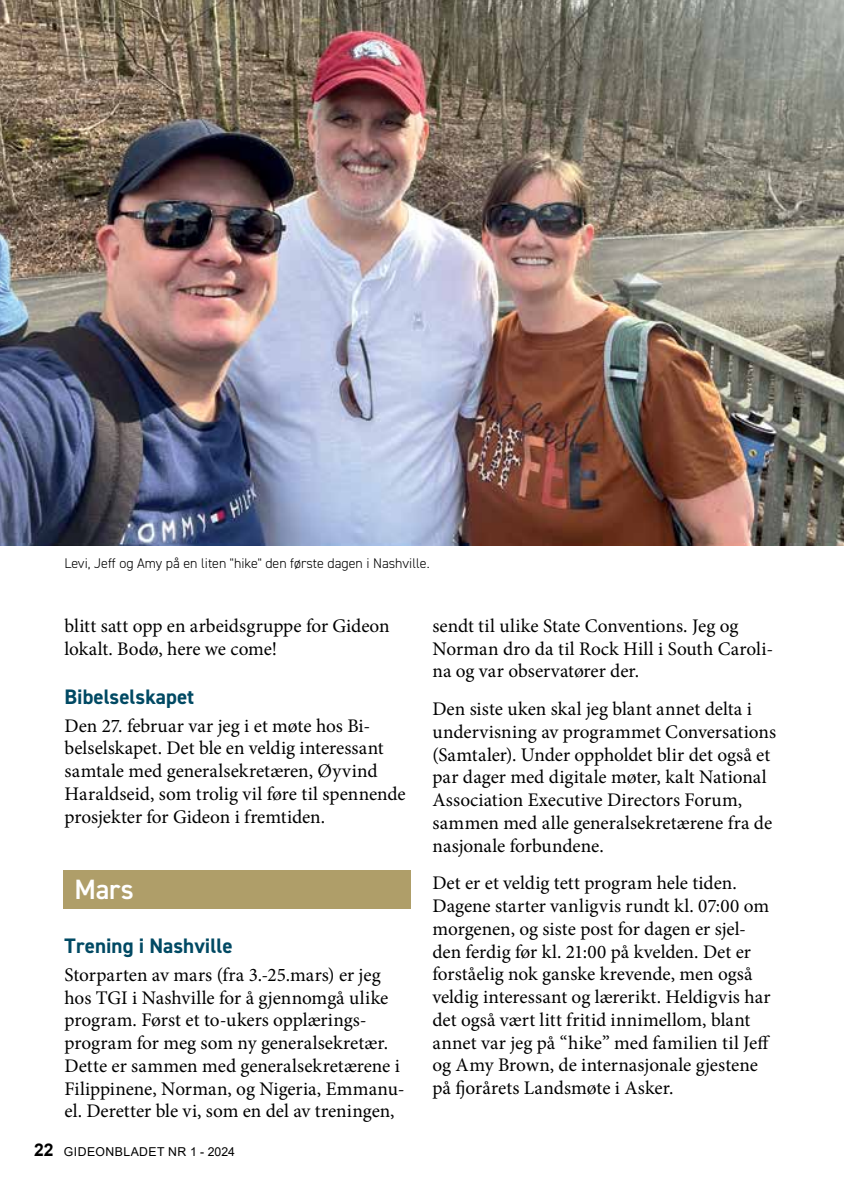
<style>
.page{position:relative;width:844px;height:1191px;background:#fff}
.page>*{position:absolute;margin:0;border:0;box-sizing:border-box;transform-origin:0 0}
.t1{font:600 28px "DIN2014";color:#fff}
.t2{font:700 21px "DIN2014";color:#004963}
.t3{font:19.25px/22.8px "Minion Pro";color:#000}
.t4{font:300 14px "DIN2014";color:#000}
.t5{font:12.25px "Arial";letter-spacing:.035em;color:#000}
.s1{font-weight:700;font-size:17.5px}
</style>
<div class="page">
<div style="left:63px;top:870px;width:348px;height:38px;background:#af9e69"></div>
<img style="left:0;top:0;width:843px;height:546px">
<p class="t4" style="left:64px;top:555px;width:366px">Levi, Jeff og Amy på en liten "hike" den første dagen i Nashville.</p>
<p class="t3" style="left:64px;top:614px;width:326px">blitt satt opp en arbeidsgruppe for Gideon lokalt. Bodø, here we come!</p>
<p class="t2" style="left:64px;top:682px;width:131px">Bibelselskapet</p>
<p class="t3" style="left:64px;top:714px;width:342px">Den 27. februar var jeg i et møte hos Bi&shy;belselskapet. Det ble en veldig interessant samtale med generalsekretæren, Øyvind Haraldseid, som trolig vil føre til spennende prosjekter for Gideon i fremtiden.</p>
<h1 class="t1" style="left:74px;top:870px;width:61px">Mars</h1>
<p class="t2" style="left:64px;top:932px;width:169px">Trening i Nashville</p>
<p class="t3" style="left:64px;top:963px;width:341px">Storparten av mars (fra 3.-25.mars) er jeg hos TGI i Nashville for å gjennomgå ulike program. Først et to-ukers opplærings&shy;program for meg som ny generalsekretær.<br>Dette er sammen med generalsekretærene i Filippinene, Norman, og Nigeria, Emmanu&shy;el. Deretter ble vi, som en del av treningen,</p>
<p class="t5" style="left:34px;top:1143px;width:202px"><span class="s1">22</span> GIDEONBLADET NR 1 - 2024</p>
<p class="t3" style="left:432px;top:614px;width:342px">sendt til ulike State Conventions. Jeg og<br>Norman dro da til Rock Hill i South Caroli&shy;na og var observatører der.</p>
<p class="t3" style="left:432px;top:697px;width:345px">Den siste uken skal jeg blant annet delta i undervisning av programmet Conversations (Samtaler). Under oppholdet blir det også et par dager med digitale møter, kalt National Association Executive Directors Forum, sammen med alle generalsekretærene fra de nasjonale forbundene.</p>
<p class="t3" style="left:432px;top:871px;width:339px">Det er et veldig tett program hele tiden.<br>Dagene starter vanligvis rundt kl. 07:00 om morgenen, og siste post for dagen er sjel&shy;den ferdig før kl. 21:00 på kvelden. Det er forståelig nok ganske krevende, men også veldig interessant og lærerikt. Heldigvis har det også vært litt fritid innimellom, blant annet var jeg på “hike” med familien til Jeff og Amy Brown, de internasjonale gjestene på fjorårets Landsmøte i Asker.</p>
</div>
